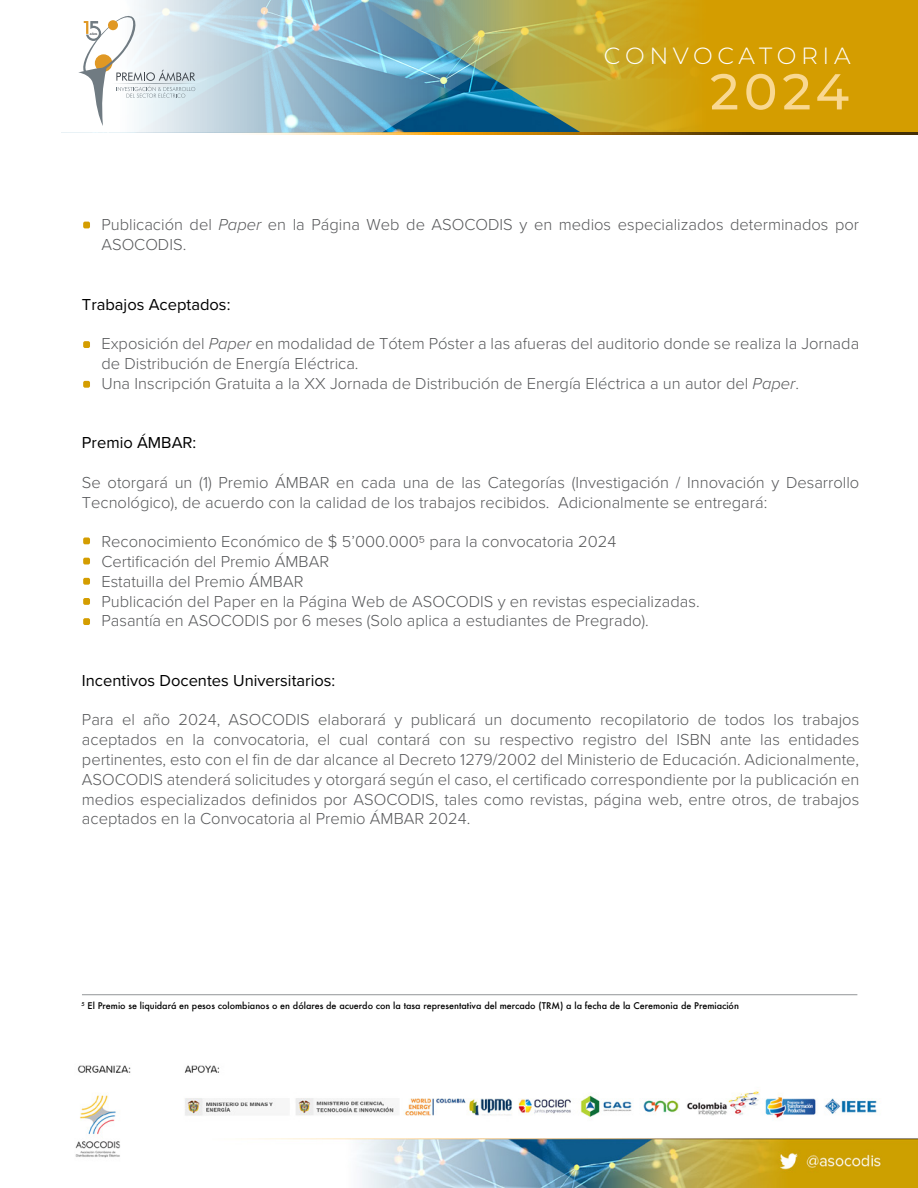
<style>
.page{position:relative;width:918px;height:1188px;background:#fff}
.page>*{position:absolute;margin:0;border:0;box-sizing:border-box;transform-origin:0 0}
.t1{font:500 50.4px "Montserrat";color:#f9d891}
.t2{font:300 23.4px "Montserrat";letter-spacing:.19em;color:#fff}
.t3{font:300 16.5px/19.8px "Proxima Nova";color:#58595b}
.t4{font:16.5px "Proxima Nova";color:#000}
.t5{font:500 9px "Futura";color:#000}
.t6{font:800 2.7px "Lato";color:#3e444b}
.s1{font-style:italic}
</style>
<div class="page">
<img style="left:75px;top:1065px;width:843px;height:123px">
<svg style="left:598px;top:0;width:320px;height:133px;background:#d09f0a"></svg>
<img style="left:61px;top:0;width:537px;height:133px">
<svg style="left:252px;top:133px;width:666px;height:2px"></svg>
<div style="left:83px;top:341px;width:7px;height:7px;background:#d49d00;border-radius:2px"></div>
<div style="left:83px;top:222px;width:7px;height:6px;background:#d49d00;border-radius:2px"></div>
<div style="left:83px;top:381px;width:7px;height:7px;background:#d49d00;border-radius:2px"></div>
<div style="left:83px;top:578px;width:7px;height:7px;background:#d49d00;border-radius:2px"></div>
<div style="left:83px;top:558px;width:7px;height:7px;background:#d49d00;border-radius:2px"></div>
<div style="left:83px;top:538px;width:7px;height:6px;background:#d49d00;border-radius:2px"></div>
<div style="left:83px;top:598px;width:7px;height:7px;background:#d49d00;border-radius:2px"></div>
<div style="left:83px;top:618px;width:7px;height:7px;background:#d49d00;border-radius:2px"></div>
<hr style="left:82px;top:994px;width:775px;height:1px;background:#939598">
<svg style="left:78px;top:12px;width:121px;height:114px"></svg>
<p class="t6" style="left:90px;top:32px;width:9px">AÑOS</p>
<h2 class="t2" style="left:604px;top:40px;width:248px">CONVOCATORIA</h2>
<h1 class="t1" style="left:710px;top:56px;width:140px">2024</h1>
<p class="t3" style="left:101px;top:214px;width:759px">Publicación del <span class="s1">Paper</span> en la Página Web de ASOCODIS y en medios especializados determinados por<br>ASOCODIS.</p>
<p class="t4" style="left:82px;top:292px;width:150px">Trabajos Aceptados:</p>
<p class="t3" style="left:101px;top:333px;width:759px">Exposición del <span class="s1">Paper</span> en modalidad de Tótem Póster a las afueras del auditorio donde se realiza la Jornada de Distribución de Energía Eléctrica.<br>Una Inscripción Gratuita a la XX Jornada de Distribución de Energía Eléctrica a un autor del <span class="s1">Paper</span>.</p>
<p class="t4" style="left:82px;top:430px;width:116px">Premio ÁMBAR:</p>
<p class="t3" style="left:82px;top:472px;width:779px">Se otorgará un (1) Premio ÁMBAR en cada una de las Categorías (Investigación / Innovación y Desarrollo<br>Tecnológico), de acuerdo con la calidad de los trabajos recibidos. Adicionalmente se entregará:</p>
<p class="t3" style="left:101px;top:531px;width:600px">Reconocimiento Económico de $ 5’000.0005 para la convocatoria 2024<br>Certificación del Premio ÁMBAR<br>Estatuilla del Premio ÁMBAR<br>Publicación del Paper en la Página Web de ASOCODIS y en revistas especializadas.<br>Pasantía en ASOCODIS por 6 meses (Solo aplica a estudiantes de Pregrado).</p>
<p class="t4" style="left:82px;top:668px;width:255px">Incentivos Docentes Universitarios:</p>
<p class="t3" style="left:82px;top:709px;width:779px;text-align:justify">Para el año 2024, ASOCODIS elaborará y publicará un documento recopilatorio de todos los trabajos aceptados en la convocatoria, el cual contará con su respectivo registro del ISBN ante las entidades pertinentes, esto con el fin de dar alcance al Decreto 1279/2002 del Ministerio de Educación. Adicionalmente, ASOCODIS atenderá solicitudes y otorgará según el caso, el certificado correspondiente por la publicación en medios especializados definidos por ASOCODIS, tales como revistas, página web, entre otros, de trabajos aceptados en la Convocatoria al Premio ÁMBAR 2024.</p>
<p class="t5" style="left:82px;top:1000px;width:659px"><sup>5</sup> El Premio se liquidará en pesos colombianos o en dólares de acuerdo con la tasa representativa del mercado (TRM) a la fecha de la Ceremonia de Premiación</p>
</div>
